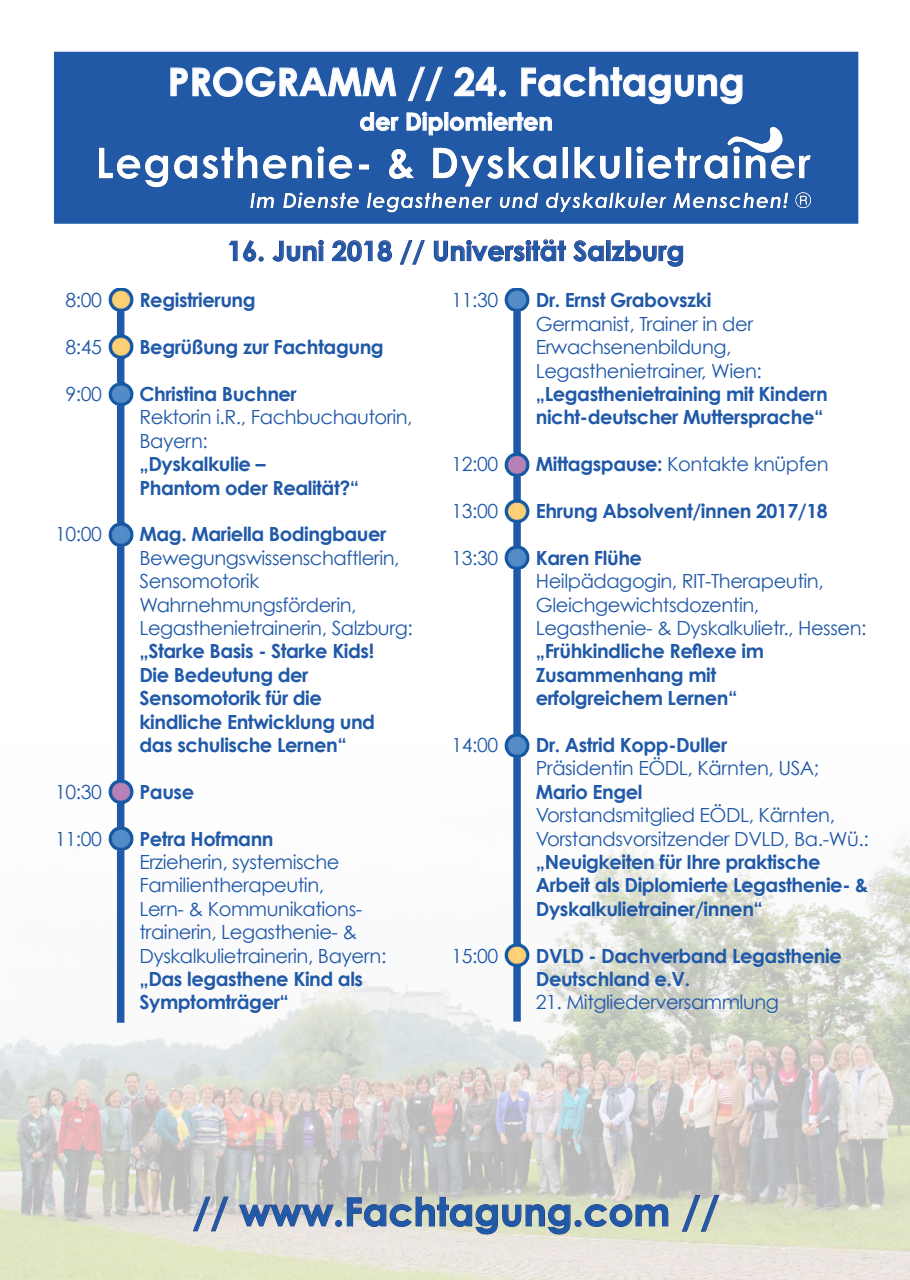
<style>
.page{position:relative;width:910px;height:1280px;background:#fff}
.page>*{position:absolute;margin:0;border:0;box-sizing:border-box;transform-origin:0 0}
.t1{font:700 39px "Century Gothic";color:#2059a8}
.t2{font:700 38.55px "Century Gothic";color:#fff}
.t3{font:700 27px "Century Gothic";color:#2059a8}
.t4{font:700 24px "Century Gothic";color:#fff}
.t5{font:19.5px/23.4px "Century Gothic";letter-spacing:-.025em;color:#2059a8}
.t6{font:700 19.5px/23.4px "Century Gothic";letter-spacing:-.025em;color:#2059a8}
.s1{font-weight:700}
.s2{font-size:41.25px}
</style>
<div class="page">
<div style="left:54px;top:52px;width:804px;height:172px;background:#2159a7;border:4px solid #2059a8"></div>
<img style="left:0;top:743px;width:910px;height:537px">
<div style="left:513px;top:309px;width:8px;height:712px;background:#2059a8"></div>
<div style="left:117px;top:299px;width:7px;height:724px;background:#2059a8"></div>
<img style="left:107px;top:780px;width:27px;height:23px">
<img style="left:108px;top:523px;width:26px;height:23px">
<img style="left:107px;top:827px;width:27px;height:23px">
<img style="left:108px;top:383px;width:26px;height:22px">
<img style="left:504px;top:288px;width:26px;height:23px">
<img style="left:108px;top:288px;width:26px;height:23px">
<img style="left:108px;top:335px;width:26px;height:23px">
<img style="left:504px;top:500px;width:26px;height:22px">
<img style="left:65px;top:113px;width:782px;height:109px">
<svg style="left:170px;top:67px;width:226px;height:30px"></svg>
<svg style="left:408px;top:66px;width:35px;height:35px"></svg>
<svg style="left:454px;top:67px;width:52px;height:30px"></svg>
<svg style="left:521px;top:67px;width:222px;height:37px"></svg>
<svg style="left:360px;top:112px;width:39px;height:19px"></svg>
<svg style="left:406px;top:111px;width:37px;height:25px"></svg>
<svg style="left:449px;top:111px;width:103px;height:20px"></svg>
<svg style="left:193px;top:1196px;width:36px;height:35px"></svg>
<svg style="left:239px;top:1196px;width:430px;height:39px;background:#c4c8c0"></svg>
<svg style="left:682px;top:1195px;width:37px;height:37px"></svg>
<img style="left:504px;top:734px;width:26px;height:22px">
<img style="left:504px;top:943px;width:26px;height:23px">
<img style="left:504px;top:453px;width:26px;height:22px">
<svg style="left:229px;top:240px;width:35px;height:22px"></svg>
<svg style="left:272px;top:240px;width:52px;height:22px"></svg>
<svg style="left:332px;top:240px;width:60px;height:22px"></svg>
<svg style="left:400px;top:240px;width:25px;height:25px"></svg>
<svg style="left:434px;top:239px;width:132px;height:23px"></svg>
<svg style="left:573px;top:240px;width:31px;height:22px"></svg>
<div style="left:606px;top:241px;width:4px;height:20px;border:1px solid #283680"></div>
<svg style="left:611px;top:240px;width:72px;height:27px"></svg>
<img style="left:504px;top:546px;width:26px;height:23px">
<p class="t2" style="left:168px;top:57px;width:578px">PROGRAMM // 24. Fachtagung</p>
<p class="t4" style="left:359px;top:106px;width:195px">der Diplomierten</p>
<p class="t5" style="left:66px;top:288px;width:38px">8:00</p>
<p class="t5" style="left:66px;top:335px;width:38px">8:45</p>
<p class="t5" style="left:66px;top:382px;width:38px">9:00</p>
<p class="t5" style="left:55px;top:522px;width:48px">10:00</p>
<p class="t5" style="left:55px;top:780px;width:48px">10:30</p>
<p class="t5" style="left:55px;top:827px;width:48px">11:00</p>
<p class="t3" style="left:227px;top:234px;width:459px">16. Juni 2018 // Universität Salzburg</p>
<p class="t5" style="left:536px;top:288px;width:228px"><span class="s1">Dr. Ernst Grabovszki<br></span>Germanist, Trainer in der<br>Erwachsenenbildung,<br>Legasthenietrainer, Wien:</p>
<p class="t6" style="left:536px;top:382px;width:293px">„Legasthenietraining mit Kindern nicht-deutscher Muttersprache“</p>
<p class="t5" style="left:536px;top:452px;width:294px"><span class="s1">Mittagspause:</span> Kontakte knüpfen</p>
<p class="t6" style="left:536px;top:499px;width:293px">Ehrung Absolvent/innen 2017/18</p>
<p class="t5" style="left:536px;top:546px;width:332px"><span class="s1">Karen Flühe<br></span>Heilpädagogin, RIT-Therapeutin,<br>Gleichgewichtsdozentin,<br>Legasthenie- &amp; Dyskalkulietr., Hessen:</p>
<p class="t6" style="left:536px;top:639px;width:230px">„Frühkindliche Reflexe im<br>Zusammenhang mit erfolgreichem Lernen“</p>
<p class="t6" style="left:536px;top:733px;width:193px">Dr. Astrid Kopp-Duller</p>
<p class="t5" style="left:536px;top:756px;width:285px">Präsidentin EÖDL, Kärnten, USA;<br><span class="s1">Mario Engel</span></p>
<p class="t5" style="left:536px;top:803px;width:334px">Vorstandsmitglied EÖDL, Kärnten,<br>Vorstandsvorsitzender DVLD, Ba.-Wü.:</p>
<p class="t6" style="left:536px;top:850px;width:334px">„Neuigkeiten für Ihre praktische<br>Arbeit als Diplomierte Legasthenie- &amp;<br>Dyskalkulietrainer/innen“</p>
<p class="t6" style="left:536px;top:943px;width:308px">DVLD - Dachverband Legasthenie<br>Deutschland e.V.</p>
<p class="t5" style="left:536px;top:990px;width:245px">21. Mitgliederversammlung</p>
<p class="t6" style="left:139px;top:288px;width:118px">Registrierung</p>
<p class="t6" style="left:139px;top:335px;width:246px">Begrüßung zur Fachtagung</p>
<p class="t6" style="left:139px;top:382px;width:159px">Christina Buchner</p>
<p class="t5" style="left:139px;top:405px;width:275px">Rektorin i.R., Fachbuchautorin,<br>Bayern:</p>
<p class="t6" style="left:139px;top:452px;width:127px">„Dyskalkulie –</p>
<p class="t6" style="left:139px;top:475px;width:221px">Phantom oder Realität?“</p>
<p class="t6" style="left:139px;top:522px;width:249px">Mag. Mariella Bodingbauer</p>
<p class="t5" style="left:139px;top:546px;width:275px">Bewegungswissenschaftlerin,<br>Sensomotorik<br>Wahrnehmungsförderin,<br>Legasthenietrainerin, Salzburg:</p>
<p class="t6" style="left:139px;top:639px;width:237px">„Starke Basis - Starke Kids!<br>Die Bedeutung der<br>Sensomotorik für die kindliche Entwicklung und das schulische Lernen“</p>
<p class="t6" style="left:139px;top:780px;width:56px">Pause</p>
<p class="t6" style="left:139px;top:826px;width:136px">Petra Hofmann</p>
<p class="t5" style="left:139px;top:850px;width:249px">Erzieherin, systemische<br>Familientherapeutin,<br>Lern- &amp; Kommunikations&shy;trainerin, Legasthenie- &amp;<br>Dyskalkulietrainerin, Bayern:</p>
<p class="t6" style="left:139px;top:967px;width:225px">„Das legasthene Kind als<br>Symptomträger“</p>
<p class="t5" style="left:451px;top:288px;width:48px">11:30</p>
<p class="t5" style="left:451px;top:452px;width:48px">12:00</p>
<p class="t5" style="left:451px;top:499px;width:48px">13:00</p>
<p class="t5" style="left:451px;top:546px;width:48px">13:30</p>
<p class="t5" style="left:451px;top:733px;width:48px">14:00</p>
<p class="t5" style="left:451px;top:944px;width:48px">15:00</p>
<p class="t1" style="left:193px;top:1187px;width:528px">// www.Fachtagung.com <span class="s2">//</span></p>
</div>
